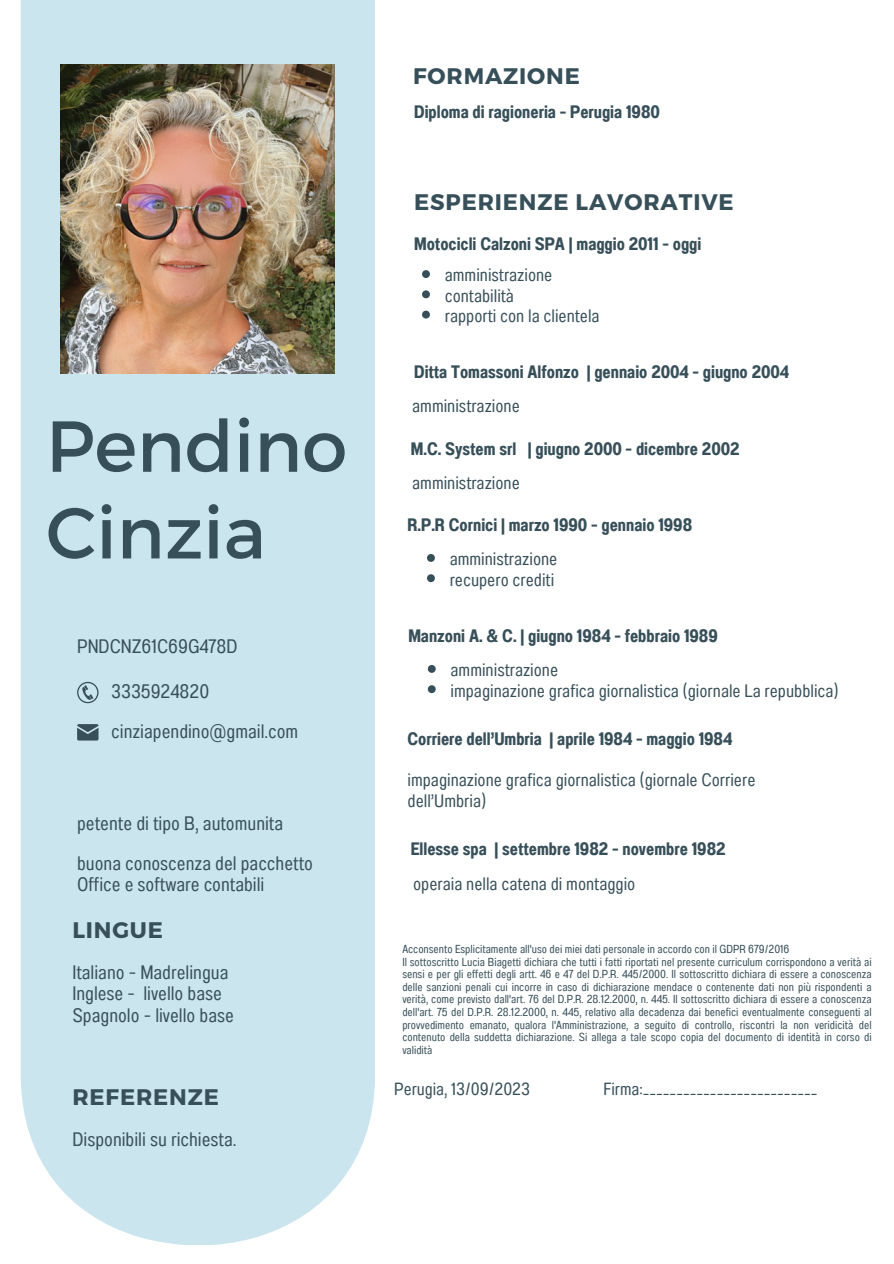
<style>
.page{position:relative;width:894px;height:1264px;background:#fff}
.page>*{position:absolute;margin:0;border:0;box-sizing:border-box;transform-origin:0 0}
.t1{font:72px/86.7px "Montserrat";color:#374f59}
.t2{font:700 22.5px "Montserrat";letter-spacing:.04em;color:#374f59}
.t3{font:19.5px/21.3px "Anantason Wd 62";color:#374f59}
.t4{font:18px "Anantason Bold Wd 62";color:#374f59}
.t5{font:18px/20.2px "Anantason Wd 62";color:#374f59}
.t6{font:17.55px "Anantason Wd 62";color:#374f59}
.t7{font:11.55px/12.6px "Anantason Wd 62";color:#374f59;text-align:justify}
</style>
<div class="page">
<div style="left:21px;top:0;width:354px;height:1245px;background:#cbe5ef"></div>
<svg style="left:77px;top:682px;width:21px;height:21px"></svg>
<svg style="left:77px;top:724px;width:21px;height:16px"></svg>
<img style="left:61px;top:64px;width:273px;height:309px">
<svg style="left:422px;top:270px;width:8px;height:8px"></svg>
<svg style="left:422px;top:290px;width:8px;height:8px"></svg>
<svg style="left:422px;top:311px;width:8px;height:7px"></svg>
<svg style="left:427px;top:554px;width:8px;height:8px"></svg>
<svg style="left:427px;top:574px;width:8px;height:8px"></svg>
<svg style="left:427px;top:665px;width:8px;height:8px"></svg>
<svg style="left:427px;top:685px;width:8px;height:8px"></svg>
<p class="t1" style="left:46px;top:399px;width:302px">Pendino<br>Cinzia</p>
<p class="t3" style="left:77px;top:635px;width:162px">PNDCNZ61C69G478D</p>
<h3 class="t3" style="left:111px;top:681px;width:99px">3335924820</h3>
<p class="t3" style="left:111px;top:720px;width:188px">cinziapendino@gmail.com</p>
<h5 class="t3" style="left:77px;top:813px;width:207px">petente di tipo B, automunita</h5>
<h2 class="t3" style="left:77px;top:852px;width:237px">buona conoscenza del pacchetto<br>Office e software contabili</h2>
<h5 class="t2" style="left:72px;top:915px;width:92px">LINGUE</h5>
<p class="t3" style="left:72px;top:961px;width:163px">Italiano - Madrelingua<br>Inglese - livello base<br>Spagnolo - livello base</p>
<h5 class="t2" style="left:72px;top:1082px;width:148px">REFERENZE</h5>
<h5 class="t3" style="left:72px;top:1129px;width:165px">Disponibili su richiesta.</h5>
<h5 class="t2" style="left:413px;top:61px;width:168px">FORMAZIONE</h5>
<h2 class="t4" style="left:414px;top:101px;width:247px">Diploma di ragioneria - Perugia 1980</h2>
<h5 class="t2" style="left:414px;top:187px;width:321px">ESPERIENZE LAVORATIVE</h5>
<h2 class="t4" style="left:414px;top:233px;width:288px">Motocicli Calzoni SPA | maggio 2011 - oggi</h2>
<h4 class="t5" style="left:444px;top:265px;width:109px">amministrazione</h4>
<h2 class="t5" style="left:444px;top:285px;width:71px">contabilità</h2>
<h4 class="t5" style="left:444px;top:305px;width:156px">rapporti con la clientela</h4>
<h5 class="t4" style="left:414px;top:361px;width:376px">Ditta Tomassoni Alfonzo | gennaio 2004 - giugno 2004</h5>
<h5 class="t5" style="left:412px;top:396px;width:109px">amministrazione</h5>
<h5 class="t4" style="left:411px;top:438px;width:330px">M.C. System srl | giugno 2000 - dicembre 2002</h5>
<h4 class="t5" style="left:412px;top:473px;width:109px">amministrazione</h4>
<h5 class="t4" style="left:407px;top:514px;width:286px">R.P.R Cornici | marzo 1990 - gennaio 1998</h5>
<h1 class="t5" style="left:449px;top:549px;width:109px">amministrazione</h1>
<h4 class="t5" style="left:449px;top:569px;width:106px">recupero crediti</h4>
<h5 class="t4" style="left:408px;top:625px;width:311px">Manzoni A. &amp; C. | giugno 1984 - febbraio 1989</h5>
<h4 class="t5" style="left:450px;top:660px;width:109px">amministrazione</h4>
<h5 class="t5" style="left:450px;top:680px;width:389px">impaginazione grafica giornalistica (giornale La repubblica)</h5>
<h5 class="t4" style="left:407px;top:728px;width:326px">Corriere dell’Umbria | aprile 1984 - maggio 1984</h5>
<h4 class="t5" style="left:407px;top:770px;width:349px">impaginazione grafica giornalistica (giornale Corriere dell’Umbria)</h4>
<h5 class="t4" style="left:411px;top:838px;width:316px">Ellesse spa | settembre 1982 - novembre 1982</h5>
<h5 class="t5" style="left:413px;top:873px;width:224px">operaia nella catena di montaggio</h5>
<h4 class="t7" style="left:402px;top:942px;width:388px">Acconsento Esplicitamente all'uso dei miei dati personale in accordo con il GDPR 679/2016</h4>
<h5 class="t7" style="left:402px;top:955px;width:470px">Il sottoscritto Lucia Biagetti dichiara che tutti i fatti riportati nel presente curriculum corrispondono a verità ai sensi e per gli effetti degli artt. 46 e 47 del D.P.R. 445/2000. Il sottoscritto dichiara di essere a conoscenza delle sanzioni penali cui incorre in caso di dichiarazione mendace o contenente dati non più rispondenti a verità, come previsto dall'art. 76 del D.P.R. 28.12.2000, n. 445. Il sottoscritto dichiara di essere a conoscenza dell'art. 75 del D.P.R. 28.12.2000, n. 445, relativo alla decadenza dai benefici eventualmente conseguenti al provvedimento emanato, qualora l'Amministrazione, a seguito di controllo, riscontri la non veridicità del contenuto della suddetta dichiarazione. Si allega a tale scopo copia del documento di identità in corso di validità</h5>
<h4 class="t6" style="left:394px;top:1078px;width:137px">Perugia, 13/09/2023</h4>
<h5 class="t6" style="left:603px;top:1078px;width:216px">Firma:__________________________</h5>
</div>
